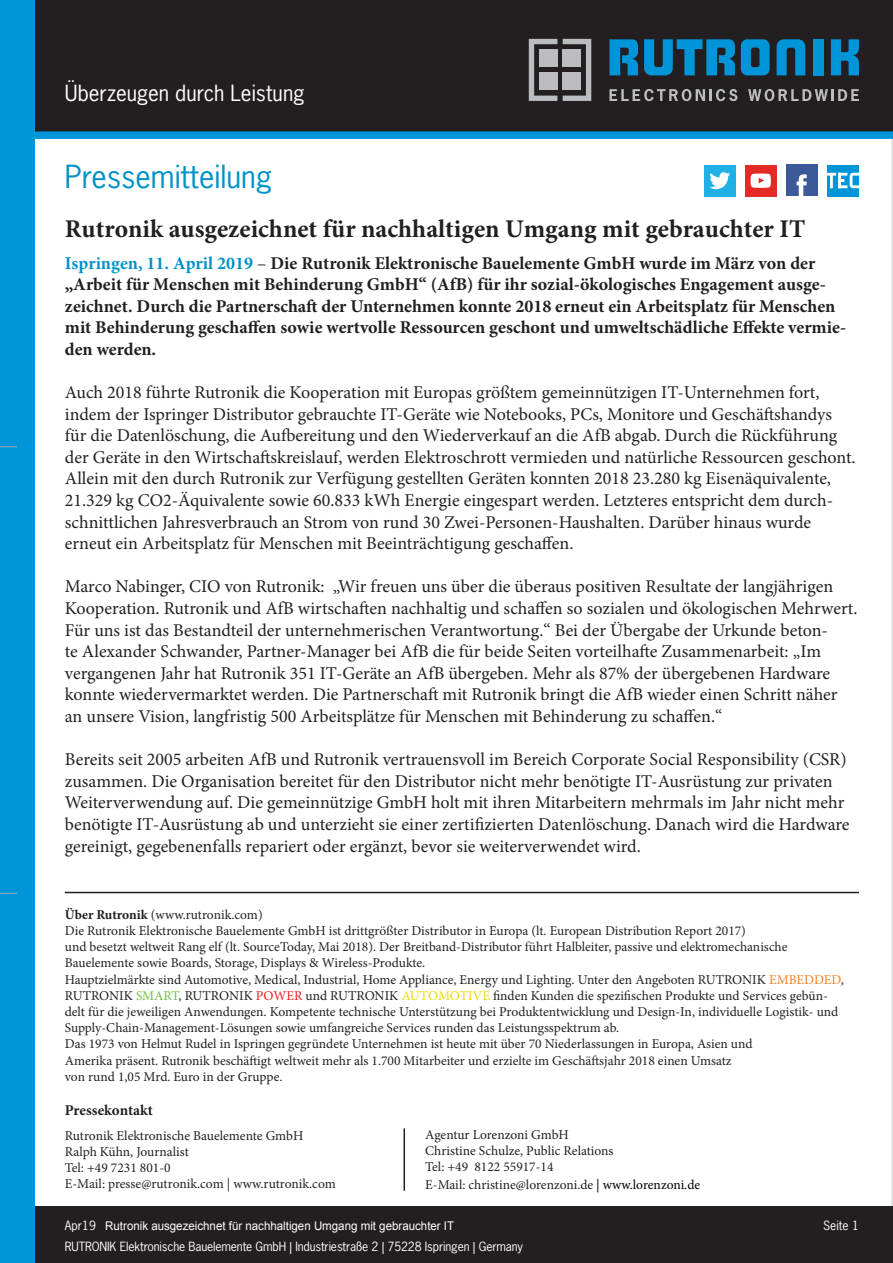
<style>
.page{position:relative;width:893px;height:1263px;background:#fff}
.page>*{position:absolute;margin:0;border:0;box-sizing:border-box;transform-origin:0 0}
.t1{font:30px "News Gothic Std";color:#0092c8}
.t2{font:700 25.5px "Minion Pro";color:#231f20}
.t3{font:21px "News Gothic Std";color:#fff}
.t4{font:18px/21.6px "Minion Pro";color:#231f20}
.t5{font:700 18px/21.5px "Minion Pro";color:#231f20}
.t6{font:700 15px "Minion Pro";color:#231f20}
.grundtext{font:13.5px/16.2px "Minion Pro";color:#231f20}
.t7{font:12px "News Gothic Std";letter-spacing:-.01em;color:#fff}
.grundtext-2{font:12px "Arial";color:#fff;scale:.96 1}
.s1{color:#0092c8}
.s2{font-weight:400}
.s3{font-weight:700}
.s4{color:#f58220}
.s5{color:#71bf44}
.s6{color:#ee1d23}
.s7{color:#ebdb01}
.s8{font-weight:500;color:#000}
.s9{color:#000}
</style>
<div class="page">
<div style="left:0;top:0;width:893px;height:135px;background:#231f20"></div>
<div style="left:0;top:1206px;width:893px;height:57px;background:#231f20"></div>
<svg style="left:741px;top:39px;width:29px;height:36px"></svg>
<div style="left:813px;top:39px;width:10px;height:36px;background:#0095d9"></div>
<svg style="left:831px;top:39px;width:28px;height:36px"></svg>
<svg style="left:609px;top:39px;width:29px;height:36px"></svg>
<svg style="left:644px;top:39px;width:91px;height:36px"></svg>
<svg style="left:777px;top:39px;width:28px;height:36px"></svg>
<svg style="left:609px;top:89px;width:128px;height:12px"></svg>
<svg style="left:748px;top:89px;width:111px;height:12px"></svg>
<svg style="left:529px;top:39px;width:28px;height:62px"></svg>
<svg style="left:563px;top:39px;width:28px;height:62px"></svg>
<div style="left:539px;top:50px;width:18px;height:17px;background:#bcbdc0"></div>
<div style="left:563px;top:50px;width:18px;height:17px;background:#bcbdc0"></div>
<div style="left:563px;top:73px;width:18px;height:17px;background:#bcbdc0"></div>
<div style="left:539px;top:73px;width:18px;height:17px;background:#bcbdc0"></div>
<div style="left:0;top:0;width:34px;height:1263px;background:#0095d9"></div>
<div style="left:34px;top:131px;width:859px;height:8px;background:#0095d9"></div>
<svg style="left:0;top:446px;width:17px;height:1px"></svg>
<svg style="left:0;top:893px;width:17px;height:1px"></svg>
<div style="left:704px;top:165px;width:31px;height:31px;background:#1fb0e6"></div>
<svg style="left:709px;top:172px;width:21px;height:17px"></svg>
<div style="left:745px;top:165px;width:31px;height:31px;background:#e42a27"></div>
<svg style="left:751px;top:174px;width:20px;height:14px"></svg>
<div style="left:786px;top:165px;width:31px;height:31px;background:#3c5a99"></div>
<svg style="left:797px;top:174px;width:10px;height:22px"></svg>
<div style="left:827px;top:165px;width:32px;height:31px;background:#0095d9"></div>
<svg style="left:827px;top:172px;width:32px;height:17px"></svg>
<hr style="left:65px;top:892px;width:794px;height:1px;background:#231f20">
<hr style="left:404px;top:1128px;width:1px;height:63px;background:#231f20">
<p class="t3" style="left:65px;top:80px;width:241px">Überzeugen durch Leistung</p>
<p class="t1" style="left:65px;top:158px;width:209px">Pressemitteilung</p>
<p class="t2" style="left:65px;top:211px;width:742px">Rutronik ausgezeichnet für nachhaltigen Umgang mit gebrauchter IT</p>
<p class="t5" style="left:65px;top:252px;width:783px"><span class="s1">Ispringen, 11. April 2019</span> <span class="s2">–</span> Die Rutronik Elektronische Bauelemente GmbH wurde im März von der „Arbeit für Menschen mit Behinderung GmbH“ (AfB) für ihr sozial-ökologisches Engagement ausge&shy;zeichnet. Durch die Partnerschaft der Unternehmen konnte 2018 erneut ein Arbeitsplatz für Menschen mit Behinderung geschaffen sowie wertvolle Ressourcen geschont und umweltschädliche Effekte vermie&shy;den werden.</p>
<p class="t4" style="left:65px;top:382px;width:792px">Auch 2018 führte Rutronik die Kooperation mit Europas größtem gemeinnützigen IT-Unternehmen fort, indem der Ispringer Distributor gebrauchte IT-Geräte wie Notebooks, PCs, Monitore und Geschäftshandys für die Datenlöschung, die Aufbereitung und den Wiederverkauf an die AfB abgab. Durch die Rückführung der Geräte in den Wirtschaftskreislauf, werden Elektroschrott vermieden und natürliche Ressourcen geschont.<br>Allein mit den durch Rutronik zur Verfügung gestellten Geräten konnten 2018 23.280 kg Eisenäquivalente, 21.329 kg CO2-Äquivalente sowie 60.833 kWh Energie eingespart werden. Letzteres entspricht dem durch&shy;schnittlichen Jahresverbrauch an Strom von rund 30 Zwei-Personen-Haushalten. Darüber hinaus wurde erneut ein Arbeitsplatz für Menschen mit Beeinträchtigung geschaffen.</p>
<p class="t4" style="left:65px;top:576px;width:794px">Marco Nabinger, CIO von Rutronik: „Wir freuen uns über die überaus positiven Resultate der langjährigen Kooperation. Rutronik und AfB wirtschaften nachhaltig und schaffen so sozialen und ökologischen Mehrwert.<br>Für uns ist das Bestandteil der unternehmerischen Verantwortung.“ Bei der Übergabe der Urkunde beton-<br>te Alexander Schwander, Partner-Manager bei AfB die für beide Seiten vorteilhafte Zusammenarbeit: „Im vergangenen Jahr hat Rutronik 351 IT-Geräte an AfB übergeben. Mehr als 87% der übergebenen Hardware konnte wiedervermarktet werden. Die Partnerschaft mit Rutronik bringt die AfB wieder einen Schritt näher an unsere Vision, langfristig 500 Arbeitsplätze für Menschen mit Behinderung zu schaffen.“</p>
<p class="t4" style="left:65px;top:749px;width:786px">Bereits seit 2005 arbeiten AfB und Rutronik vertrauensvoll im Bereich Corporate Social Responsibility (CSR) zusammen. Die Organisation bereitet für den Distributor nicht mehr benötigte IT-Ausrüstung zur privaten Weiterverwendung auf. Die gemeinnützige GmbH holt mit ihren Mitarbeitern mehrmals im Jahr nicht mehr benötigte IT-Ausrüstung ab und unterzieht sie einer zertifizierten Datenlöschung. Danach wird die Hardware gereinigt, gegebenenfalls repariert oder ergänzt, bevor sie weiterverwendet wird.</p>
<p class="grundtext" style="left:65px;top:906px;width:199px"><span class="s3">Über Rutronik</span> (www.rutronik.com)</p>
<p class="grundtext" style="left:65px;top:923px;width:781px">Die Rutronik Elektronische Bauelemente GmbH ist drittgrößter Distributor in Europa (lt. European Distribution Report 2017)<br>und besetzt weltweit Rang elf (lt. SourceToday, Mai 2018). Der Breitband-Distributor führt Halbleiter, passive und elektromechanische Bauelemente sowie Boards, Storage, Displays &amp; Wireless-Produkte.<br>Hauptzielmärkte sind Automotive, Medical, Industrial, Home Appliance, Energy und Lighting. Unter den Angeboten RUTRONIK <span class="s4">EMBEDDED</span>, RUTRONIK <span class="s5">SMART</span>, RUTRONIK <span class="s6">POWER</span> und RUTRONIK <span class="s7">AUTOMOTIVE</span> finden Kunden die spezifischen Produkte und Services gebün&shy;delt für die jeweiligen Anwendungen. Kompetente technische Unterstützung bei Produktentwicklung und Design-In, individuelle Logistik- und Supply-Chain-Management-Lösungen sowie umfangreiche Services runden das Leistungsspektrum ab.</p>
<p class="grundtext" style="left:65px;top:1036px;width:689px">Das 1973 von Helmut Rudel in Ispringen gegründete Unternehmen ist heute mit über 70 Niederlassungen in Europa, Asien und<br>Amerika präsent. Rutronik beschäftigt weltweit mehr als 1.700 Mitarbeiter und erzielte im Geschäftsjahr 2018 einen Umsatz</p>
<p class="grundtext" style="left:65px;top:1068px;width:219px">von rund 1,05 Mrd. Euro in der Gruppe.</p>
<p class="t6" style="left:65px;top:1100px;width:90px">Pressekontakt</p>
<p class="grundtext" style="left:65px;top:1127px;width:240px">Rutronik Elektronische Bauelemente GmbH</p>
<p class="grundtext" style="left:65px;top:1143px;width:126px">Ralph Kühn, Journalist</p>
<p class="grundtext" style="left:65px;top:1160px;width:107px">Tel: +49 7231 801-0</p>
<p class="grundtext" style="left:65px;top:1176px;width:272px">E-Mail: presse@rutronik.com | www.rutronik.com</p>
<p class="grundtext" style="left:425px;top:1126px;width:190px">Agentur Lorenzoni GmbH<br>Christine Schulze, Public Relations<br>Tel: +49 8122 55917-14</p>
<p class="grundtext" style="left:425px;top:1176px;width:277px">E-Mail: christine@lorenzoni.de <span class="s8">|</span> <span class="s9">www.lorenzoni.de</span></p>
<p class="t7" style="left:65px;top:1217px;width:33px">Apr19</p>
<p class="grundtext-2" style="left:105px;top:1218px;width:365px">Rutronik ausgezeichnet für nachhaltigen Umgang mit gebrauchter IT</p>
<p class="t7" style="left:65px;top:1239px;width:460px">RUTRONIK Elektronische Bauelemente GmbH | Industriestraße 2 | 75228 Ispringen | Germany</p>
<p class="t7" style="left:823px;top:1217px;width:37px">Seite 1</p>
</div>
